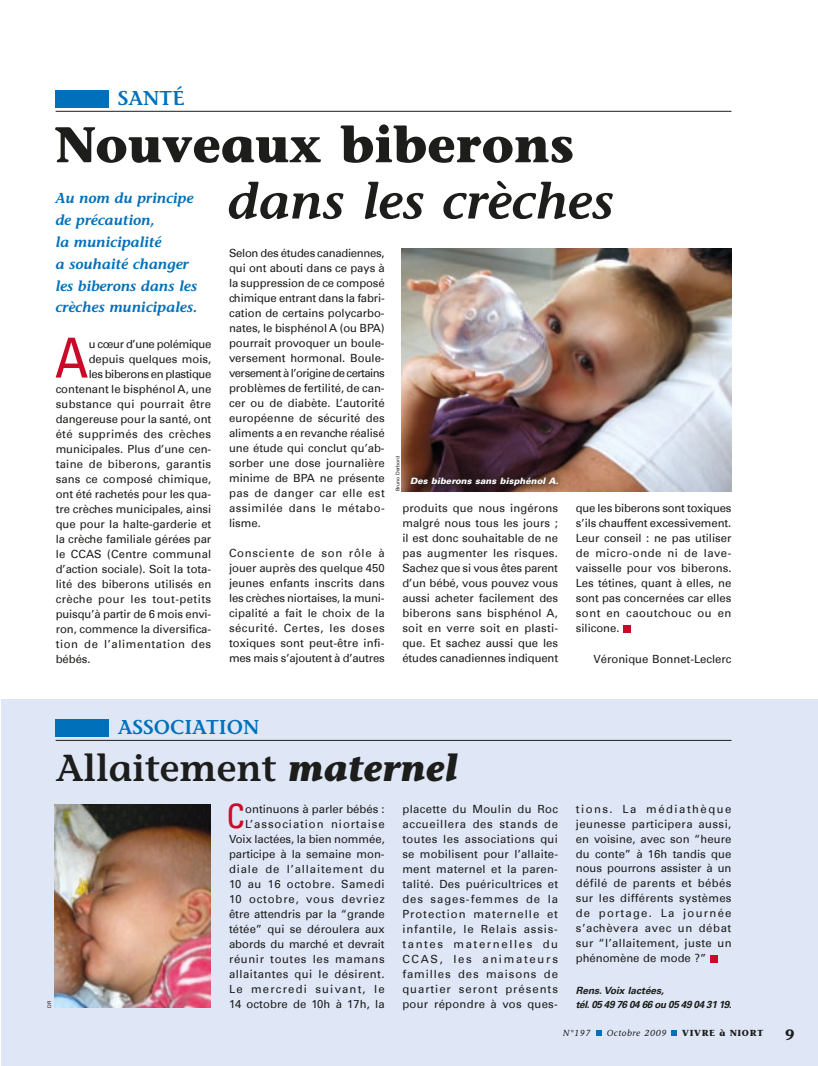
<style>
.page{position:relative;width:818px;height:1066px;background:#fff}
.page>*{position:absolute;margin:0;border:0;box-sizing:border-box;transform-origin:0 0}
.t1{font:55.5px "Univers 57 Condensed";color:#ca0a28}
.t2{font:700 50px "Stone Informal";color:#1d1d1b}
.t3{font:italic 600 50px "Stone Informal";color:#1d1d1b}
.t4{font:600 37.5px "Stone Informal";color:#1d1d1b}
.t5{font:33.62px "Univers 57 Condensed";color:#ca0a28}
.t6{font:600 20px "Stone Informal";color:#0070ba}
.t7{font:700 15px "Stone Informal";color:#1d1d1b}
.t8{font:italic 600 14.38px/21.9px "Stone Informal";color:#0070ba}
.t9{font:11.25px/15px "Univers 55";letter-spacing:.005em;color:#1d1d1b;text-align:justify}
.t10{font:11.25px "Univers 55";letter-spacing:.025em;color:#1d1d1b}
.t11{font:11.25px "Univers 55";letter-spacing:.03em;color:#1d1d1b}
.t12{font:11.25px "Univers 55";letter-spacing:.04em;color:#1d1d1b}
.t13{font:11.25px "Univers 55";letter-spacing:.055em;color:#1d1d1b}
.t14{font:11.25px "Univers 55";letter-spacing:-.03em;color:#1d1d1b}
.t15{font:11.25px "Univers 55";letter-spacing:.035em;color:#1d1d1b}
.t16{font:11.25px "Univers 55";letter-spacing:-.025em;color:#1d1d1b}
.t17{font:italic 300 10px/13.8px "Univers 45";letter-spacing:-.04em;color:#1d1d1b}
.t18{font:italic 900 8.75px "Univers";letter-spacing:.005em;color:#fff}
.t19{font:italic 8.75px "Stone Informal";letter-spacing:.075em;color:#1d1d1b}
.t20{font:700 8.75px "Stone Informal";letter-spacing:.075em;color:#1d1d1b}
.t21{font:5px "Univers 55";color:#1d1d1b}
.s1{font-weight:700;font-style:italic}
</style>
<div class="page">
<div style="left:1px;top:699px;width:817px;height:367px;background:#dfe7f7"></div>
<svg style="left:596px;top:1031px;width:5px;height:5px"></svg>
<svg style="left:672px;top:1031px;width:5px;height:5px"></svg>
<div style="left:623px;top:625px;width:7px;height:8px;background:#ca0a28"></div>
<div style="left:56px;top:90px;width:53px;height:18px;background:#0070ba"></div>
<hr style="left:56px;top:111px;width:675px;height:1px;background:#1d1d1b">
<div style="left:56px;top:719px;width:53px;height:18px;background:#0070ba"></div>
<hr style="left:56px;top:740px;width:675px;height:1px;background:#1d1d1b">
<img style="left:402px;top:248px;width:329px;height:243px">
<div style="left:399px;top:466px;width:166px;height:27px;background:#1d1d1b;opacity:.85"></div>
<div style="left:710px;top:955px;width:7px;height:8px;background:#ca0a28"></div>
<img style="left:55px;top:805px;width:156px;height:203px">
<h3 class="t6" style="left:118px;top:86px;width:68px">SANTÉ</h3>
<h2 class="t2" style="left:55px;top:114px;width:521px">Nouveaux biberons</h2>
<h2 class="t3" style="left:228px;top:171px;width:388px">dans les crèches</h2>
<p class="t8" style="left:56px;top:187px;width:143px">Au nom du principe de précaution,<br>la municipalité<br>a souhaité changer les biberons dans les crèches municipales.</p>
<p class="t9" style="left:229px;top:246px;width:157px">Selon des études canadiennes, qui ont abouti dans ce pays à la suppression de ce composé chimique entrant dans la fabri&shy;cation de certains polycarbo&shy;nates, le bisphénol A (ou BPA) pourrait provoquer un boule&shy;versement hormonal. Boule&shy;versement à l’origine de certains problèmes de fertilité, de can&shy;cer ou de diabète. L’autorité européenne de sécurité des aliments a en revanche réalisé une étude qui conclut qu’ab&shy;sorber une dose journalière minime de BPA ne présente pas de danger car elle est assimilée dans le métabo&shy;lisme.</p>
<p class="t9" style="left:229px;top:546px;width:157px">Consciente de son rôle à jouer auprès des quelque 450 jeunes enfants inscrits dans les crèches niortaises, la muni&shy;cipalité a fait le choix de la sécurité. Certes, les doses toxiques sont peut-être infi&shy;mes mais s’ajoutent à d’autres</p>
<h1 class="t1" style="left:55px;top:322px;width:35px">A</h1>
<p class="t16" style="left:89px;top:337px;width:124px">u cœur d’une polémique</p>
<p class="t9" style="left:89px;top:351px;width:124px">depuis quelques mois,</p>
<p class="t14" style="left:89px;top:367px;width:124px">les biberons en plastique</p>
<p class="t9" style="left:56px;top:381px;width:157px">contenant le bisphénol A, une</p>
<p class="t10" style="left:56px;top:397px;width:157px">substance qui pourrait être</p>
<p class="t9" style="left:56px;top:411px;width:157px">dangereuse pour la santé, ont</p>
<p class="t15" style="left:56px;top:427px;width:157px">été supprimés des crèches</p>
<p class="t9" style="left:56px;top:441px;width:157px">municipales. Plus d’une cen-</p>
<p class="t11" style="left:56px;top:457px;width:157px">taine de biberons, garantis</p>
<p class="t9" style="left:56px;top:471px;width:157px">sans ce composé chimique,</p>
<p class="t9" style="left:56px;top:486px;width:157px">ont été rachetés pour les qua-</p>
<p class="t9" style="left:56px;top:501px;width:157px">tre crèches municipales, ainsi</p>
<p class="t9" style="left:56px;top:516px;width:157px">que pour la halte-garderie et</p>
<p class="t9" style="left:56px;top:531px;width:157px">la crèche familiale gérées par</p>
<p class="t9" style="left:56px;top:546px;width:157px">le CCAS (Centre communal</p>
<p class="t9" style="left:56px;top:561px;width:157px">d’action sociale). Soit la tota-</p>
<p class="t9" style="left:56px;top:576px;width:157px">lité des biberons utilisés en</p>
<p class="t12" style="left:56px;top:592px;width:157px">crèche pour les tout-petits</p>
<p class="t9" style="left:56px;top:606px;width:157px">puisqu’à partir de 6 mois envi-</p>
<p class="t9" style="left:56px;top:621px;width:157px">ron, commence la diversifica-</p>
<p class="t13" style="left:56px;top:637px;width:157px">tion de l’alimentation des</p>
<p class="t9" style="left:56px;top:651px;width:37px">bébés.</p>
<p class="t21" style="left:395px;top:491px;width:37px;rotate:-90deg">Bruno Derbord</p>
<p class="t18" style="left:410px;top:475px;width:150px">Des biberons sans bisphénol A.</p>
<p class="t9" style="left:402px;top:501px;width:157px">produits que nous ingérons malgré nous tous les jours ; il est donc souhaitable de ne pas augmenter les risques.<br>Sachez que si vous êtes parent d’un bébé, vous pouvez vous aussi acheter facilement des biberons sans bisphénol A, soit en verre soit en plasti&shy;que. Et sachez aussi que les études canadiennes indiquent</p>
<p class="t9" style="left:576px;top:501px;width:157px">que les biberons sont toxiques s’ils chauffent excessivement.<br>Leur conseil : ne pas utiliser de micro-onde ni de lave&shy;vaisselle pour vos biberons.<br>Les tétines, quant à elles, ne sont pas concernées car elles sont en caoutchouc ou en silicone.</p>
<p class="t9" style="left:593px;top:651px;width:140px">Véronique Bonnet-Leclerc</p>
<h3 class="t6" style="left:118px;top:715px;width:143px">ASSOCIATION</h3>
<h3 class="t4" style="left:56px;top:745px;width:404px">ALLAITEMENT <span class="s1">maternel</span></h3>
<p class="t21" style="left:46px;top:1008px;width:8px;rotate:-90deg">DR</p>
<h3 class="t5" style="left:227px;top:794px;width:20px">C</h3>
<p class="t9" style="left:229px;top:801px;width:157px;text-align:right">ontinuons à parler bébés :<br>L’association niortaise<br>Voix lactées, la bien nommée, participe à la semaine mon&shy;diale de l’allaitement du<br>10 au 16 octobre. Samedi<br>10 octobre, vous devriez être attendris par la “grande tétée” qui se déroulera aux abords du marché et devrait réunir toutes les mamans allaitantes qui le désirent.<br>Le mercredi suivant, le<br>14 octobre de 10h à 17h, la</p>
<p class="t9" style="left:402px;top:801px;width:157px">placette du Moulin du Roc accueillera des stands de toutes les associations qui se mobilisent pour l’allaite&shy;ment maternel et la paren&shy;talité. Des puéricultrices et des sages-femmes de la Protection maternelle et infantile, le Relais assis&shy;tantes maternelles du CCAS, les animateurs familles des maisons de quartier seront présents pour répondre à vos ques-</p>
<p class="t9" style="left:576px;top:801px;width:157px">tions. La médiathèque jeunesse participera aussi, en voisine, avec son “heure du conte” à 16h tandis que nous pourrons assister à un défilé de parents et bébés sur les différents systèmes de portage. La journée s’achèvera avec un débat sur “l’allaitement, juste un phénomène de mode ?”</p>
<p class="t17" style="left:576px;top:984px;width:157px">Rens. Voix lactées,<br>tél. 05 49 76 04 66 ou 05 49 04 31 19.</p>
<p class="t19" style="left:563px;top:1028px;width:29px">N°197</p>
<p class="t19" style="left:607px;top:1028px;width:61px">Octobre 2009</p>
<p class="t20" style="left:682px;top:1027px;width:83px">Vivre à Niort</p>
<h3 class="t7" style="left:785px;top:1025px;width:11px">9</h3>
</div>
